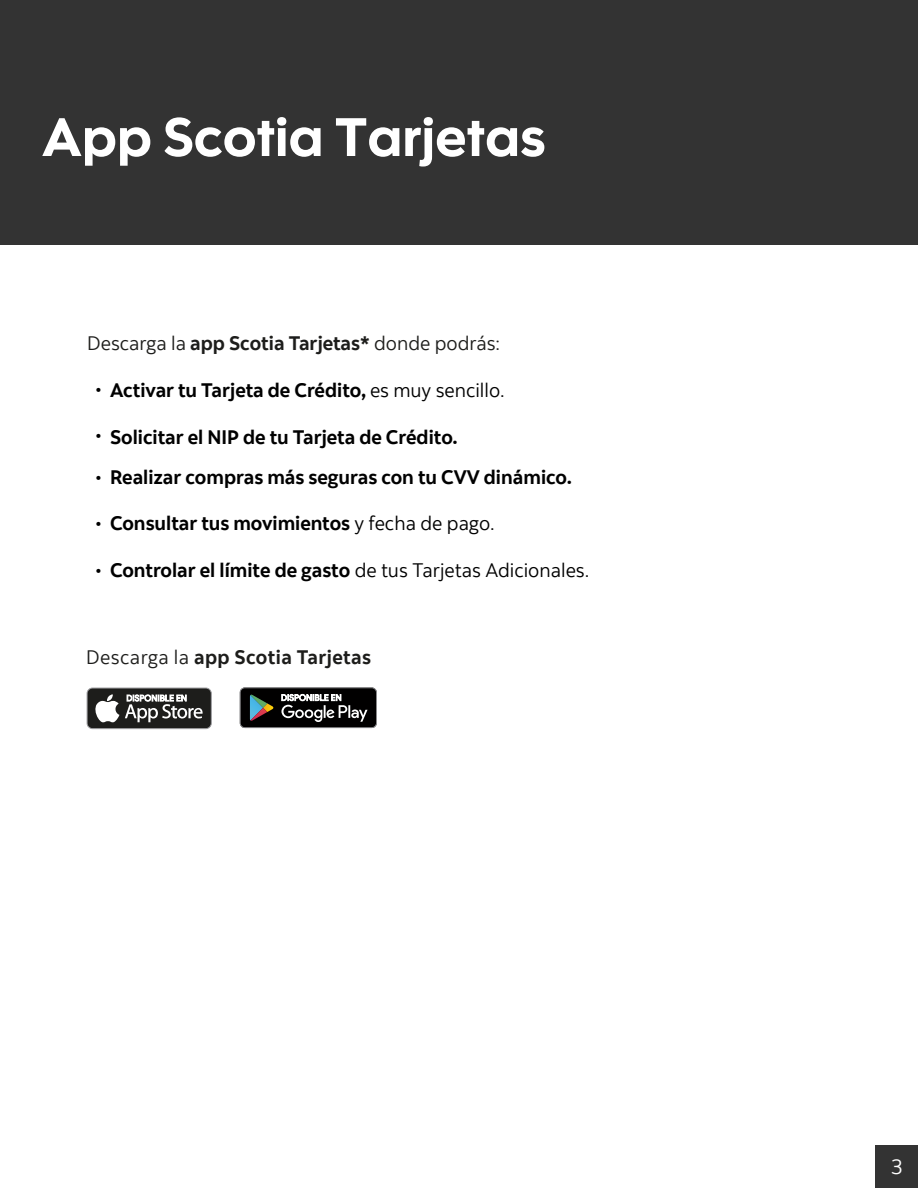
<style>
.page{position:relative;width:918px;height:1188px;background:#fff}
.page>*{position:absolute;margin:0;border:0;box-sizing:border-box;transform-origin:0 0}
.t1{font:54px "Scotia Headline";color:#fff}
.t2{font:21px "Scotia";color:#fff}
.t3{font:700 19.5px "Scotia";color:#000}
.t4{font:19.5px "Scotia";color:#000}
.t5{font:19.5px "Scotia";color:#1d1d1b}
.t6{font:700 19.5px "Scotia";letter-spacing:.02em;color:#1d1d1b}
.t7{font:19.5px "Myriad Pro";color:#000}
.s1{font-weight:700}
.s2{font-weight:400}
.s3{font-family:"Myriad Pro";font-weight:400}
.s4{font-family:"Myriad Pro"}
</style>
<div class="page">
<div style="left:875px;top:1145px;width:43px;height:43px;background:#333"></div>
<div style="left:0;top:0;width:918px;height:244px;background:#333"></div>
<svg style="left:240px;top:687px;width:137px;height:41px;background:#333433"></svg>
<div style="left:87px;top:688px;width:124px;height:41px;background:#1d1d1b;border-radius:5px"></div>
<div style="left:87px;top:688px;width:125px;height:41px;border:1px solid #9d9da0;border-radius:5px"></div>
<svg style="left:95px;top:694px;width:24px;height:28px"></svg>
<svg style="left:125px;top:694px;width:78px;height:28px"></svg>
<h1 class="t1" style="left:42px;top:105px;width:505px">App Scotia Tarjetas</h1>
<p class="t5" style="left:87px;top:331px;width:414px">Descarga la <span class="s1">app Scotia Tarjetas*</span> donde podrás:</p>
<p class="t3" style="left:110px;top:378px;width:396px">Activar tu Tarjeta de Crédito, <span class="s2">es muy sencillo.</span></p>
<p class="t3" style="left:110px;top:425px;width:349px">Solicitar el NIP de tu Tarjeta de Crédito.</p>
<p class="t3" style="left:96px;top:465px;width:477px"><span class="s3">•</span> Realizar compras más seguras con tu CVV dinámico.</p>
<p class="t3" style="left:110px;top:511px;width:386px">Consultar tus movimientos <span class="s2">y fecha de pago.</span></p>
<p class="t4" style="left:96px;top:558px;width:495px"><span class="s4">•</span> <span class="s1">Controlar el límite de gasto</span> de tus Tarjetas Adicionales.</p>
<p class="t7" style="left:96px;top:376px;width:7px">•</p>
<p class="t7" style="left:96px;top:423px;width:7px">•</p>
<p class="t7" style="left:96px;top:510px;width:7px">•</p>
<p class="t6" style="left:86px;top:645px;width:286px"><span class="s2">Descarga la</span> app Scotia Tarjetas</p>
<p class="t2" style="left:891px;top:1154px;width:13px">3</p>
</div>
